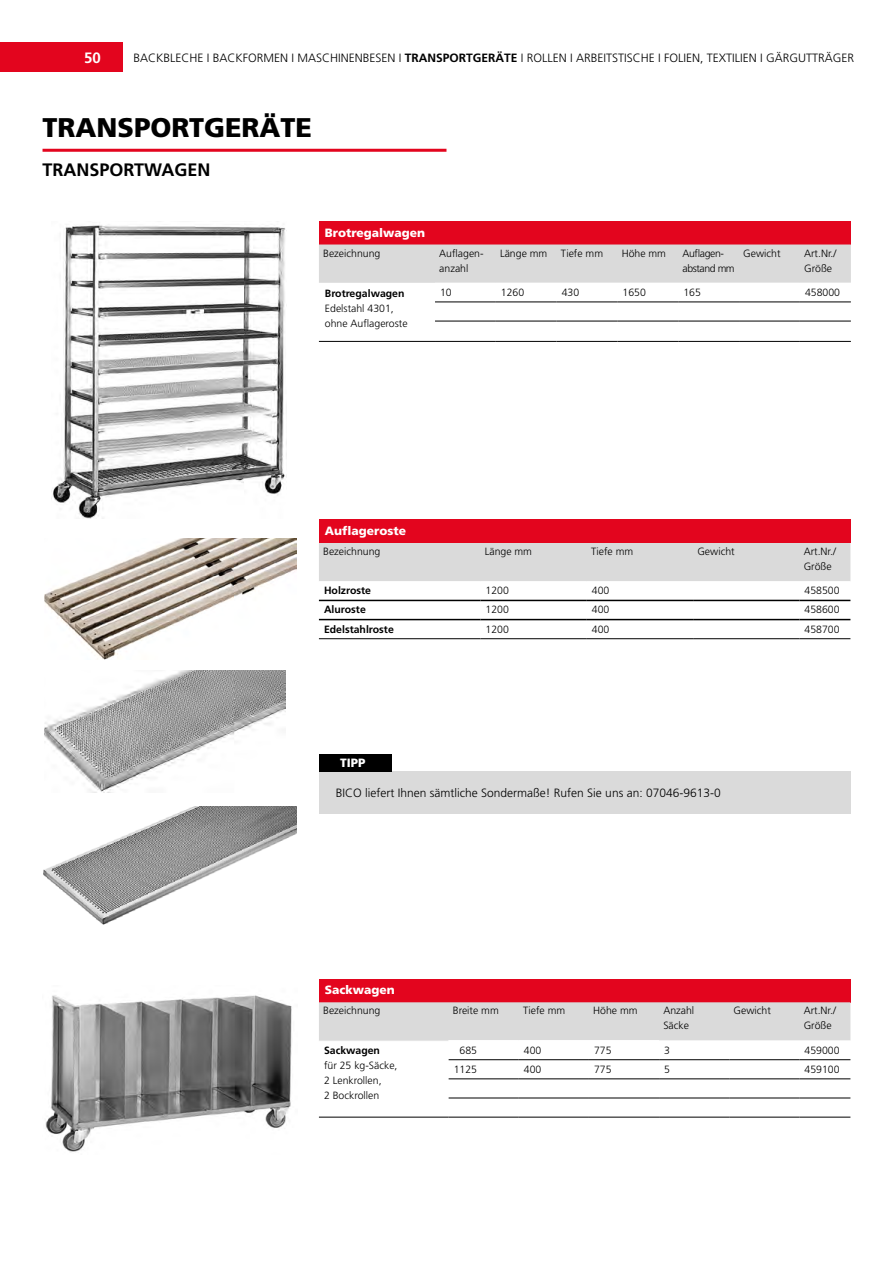
<style>
.page{position:relative;width:893px;height:1263px;background:#fff}
.page>*{position:absolute;margin:0;border:0;box-sizing:border-box;transform-origin:0 0}
.t1{font:900 27px "Frutiger";color:#000}
.t2{font:700 18px "Frutiger";color:#000}
.t3{font:700 15px "Frutiger";color:#fff}
.t4{font:300 12px "Frutiger";color:#000}
.t5{font:900 12px "Frutiger";color:#fff}
.t6{font:300 10.5px/15px "Frutiger";color:#000}
.t7{font:700 10.5px "Frutiger";color:#000}
.t8{font:300 10.5px/15px "Frutiger";letter-spacing:-.04em;color:#000}
.s1{font-weight:700}
</style>
<div class="page">
<hr style="left:43px;top:149px;width:403px;height:3px;background:#e3051e">
<div style="left:319px;top:221px;width:532px;height:23px;background:#e3051e"></div>
<svg style="left:319px;top:244px;width:532px;height:97px"></svg>
<div style="left:800px;top:302px;width:51px;height:19px;background:#fff"></div>
<hr style="left:435px;top:302px;width:61px;height:1px;background:#000">
<hr style="left:496px;top:302px;width:61px;height:1px;background:#000">
<hr style="left:557px;top:302px;width:60px;height:1px;background:#000">
<hr style="left:617px;top:302px;width:61px;height:1px;background:#000">
<hr style="left:678px;top:302px;width:61px;height:1px;background:#000">
<hr style="left:739px;top:302px;width:61px;height:1px;background:#000">
<hr style="left:800px;top:302px;width:51px;height:1px;background:#000">
<hr style="left:435px;top:321px;width:61px;height:1px;background:#000">
<hr style="left:496px;top:321px;width:61px;height:1px;background:#000">
<hr style="left:557px;top:321px;width:60px;height:1px;background:#000">
<hr style="left:617px;top:321px;width:61px;height:1px;background:#000">
<hr style="left:678px;top:321px;width:61px;height:1px;background:#000">
<hr style="left:739px;top:321px;width:61px;height:1px;background:#000">
<hr style="left:800px;top:321px;width:51px;height:1px;background:#000">
<hr style="left:435px;top:341px;width:61px;height:1px;background:#000">
<hr style="left:496px;top:341px;width:61px;height:1px;background:#000">
<hr style="left:557px;top:341px;width:60px;height:1px;background:#000">
<hr style="left:617px;top:341px;width:61px;height:1px;background:#000">
<hr style="left:678px;top:341px;width:61px;height:1px;background:#000">
<hr style="left:739px;top:341px;width:61px;height:1px;background:#000">
<hr style="left:800px;top:341px;width:51px;height:1px;background:#000">
<hr style="left:319px;top:341px;width:116px;height:1px;background:#000">
<div style="left:319px;top:520px;width:531px;height:23px;background:#e3051e"></div>
<svg style="left:319px;top:543px;width:531px;height:78px"></svg>
<hr style="left:319px;top:600px;width:161px;height:1px;background:#000">
<hr style="left:480px;top:600px;width:107px;height:1px;background:#000">
<hr style="left:587px;top:600px;width:106px;height:1px;background:#000">
<hr style="left:693px;top:600px;width:106px;height:1px;background:#000">
<hr style="left:799px;top:600px;width:51px;height:1px;background:#000">
<hr style="left:319px;top:619px;width:161px;height:1px;background:#000">
<hr style="left:480px;top:619px;width:107px;height:1px;background:#000">
<hr style="left:587px;top:619px;width:106px;height:1px;background:#000">
<hr style="left:693px;top:619px;width:106px;height:1px;background:#000">
<hr style="left:799px;top:619px;width:51px;height:1px;background:#000">
<hr style="left:319px;top:638px;width:161px;height:1px;background:#000">
<hr style="left:480px;top:638px;width:107px;height:1px;background:#000">
<hr style="left:587px;top:638px;width:106px;height:1px;background:#000">
<hr style="left:693px;top:638px;width:106px;height:1px;background:#000">
<hr style="left:799px;top:638px;width:51px;height:1px;background:#000">
<div style="left:319px;top:979px;width:531px;height:23px;background:#e3051e"></div>
<svg style="left:319px;top:1002px;width:531px;height:115px"></svg>
<hr style="left:319px;top:1040px;width:130px;height:1px;background:#e3e3e3">
<hr style="left:449px;top:1040px;width:70px;height:1px;background:#fff">
<hr style="left:519px;top:1040px;width:70px;height:1px;background:#fff">
<hr style="left:589px;top:1040px;width:70px;height:1px;background:#fff">
<hr style="left:449px;top:1059px;width:70px;height:1px;background:#000">
<hr style="left:519px;top:1059px;width:70px;height:1px;background:#000">
<hr style="left:589px;top:1059px;width:70px;height:1px;background:#000">
<hr style="left:659px;top:1059px;width:70px;height:1px;background:#000">
<hr style="left:729px;top:1059px;width:70px;height:1px;background:#000">
<hr style="left:799px;top:1059px;width:51px;height:1px;background:#000">
<hr style="left:449px;top:1078px;width:70px;height:1px;background:#000">
<hr style="left:519px;top:1078px;width:70px;height:1px;background:#000">
<hr style="left:589px;top:1078px;width:70px;height:1px;background:#000">
<hr style="left:659px;top:1078px;width:70px;height:1px;background:#000">
<hr style="left:729px;top:1078px;width:70px;height:1px;background:#000">
<hr style="left:799px;top:1078px;width:51px;height:1px;background:#000">
<hr style="left:449px;top:1098px;width:70px;height:1px;background:#000">
<hr style="left:519px;top:1098px;width:70px;height:1px;background:#000">
<hr style="left:589px;top:1098px;width:70px;height:1px;background:#000">
<hr style="left:659px;top:1098px;width:70px;height:1px;background:#000">
<hr style="left:729px;top:1098px;width:70px;height:1px;background:#000">
<hr style="left:799px;top:1098px;width:51px;height:1px;background:#000">
<hr style="left:319px;top:1117px;width:130px;height:1px;background:#000">
<hr style="left:449px;top:1117px;width:70px;height:1px;background:#000">
<hr style="left:519px;top:1117px;width:70px;height:1px;background:#000">
<hr style="left:589px;top:1117px;width:70px;height:1px;background:#000">
<hr style="left:659px;top:1117px;width:70px;height:1px;background:#000">
<hr style="left:729px;top:1117px;width:70px;height:1px;background:#000">
<hr style="left:799px;top:1117px;width:51px;height:1px;background:#000">
<img style="left:53px;top:225px;width:232px;height:294px">
<img style="left:45px;top:995px;width:247px;height:158px">
<img style="left:44px;top:538px;width:253px;height:122px">
<img style="left:44px;top:671px;width:242px;height:121px">
<img style="left:43px;top:806px;width:254px;height:119px">
<div style="left:319px;top:771px;width:531px;height:43px;background:#dadada"></div>
<div style="left:319px;top:754px;width:72px;height:17px;background:#000"></div>
<div style="left:0;top:43px;width:122px;height:29px;background:#e3051e"></div>
<h3 class="t3" style="left:84px;top:49px;width:18px">50</h3>
<p class="t4" style="left:134px;top:51px;width:722px">BACKBLECHE I BACKFORMEN I MASCHINENBESEN I <span class="s1">TRANSPORTGERÄTE</span> I ROLLEN I ARBEITSTISCHE I FOLIEN, TEXTILIEN I GÄRGUTTRÄGER</p>
<h1 class="t1" style="left:43px;top:112px;width:271px">TRANSPORTGERÄTE</h1>
<h2 class="t2" style="left:43px;top:159px;width:170px">TRANSPORTWAGEN</h2>
<p class="t5" style="left:325px;top:225px;width:102px">Brotregalwagen</p>
<p class="t6" style="left:323px;top:246px;width:59px">Bezeichnung</p>
<p class="t6" style="left:439px;top:246px;width:46px">Auflagen&shy;anzahl</p>
<p class="t6" style="left:500px;top:246px;width:49px">Länge mm</p>
<p class="t6" style="left:561px;top:246px;width:44px">Tiefe mm</p>
<p class="t6" style="left:622px;top:246px;width:46px">Höhe mm</p>
<p class="t8" style="left:682px;top:246px;width:54px">Auflagen&shy;abstand mm</p>
<p class="t6" style="left:743px;top:246px;width:39px">Gewicht</p>
<p class="t6" style="left:804px;top:246px;width:34px">Art.Nr./<br>Größe</p>
<p class="t7" style="left:325px;top:287px;width:81px">Brotregalwagen</p>
<p class="t6" style="left:325px;top:301px;width:84px">Edelstahl 4301, ohne Auflageroste</p>
<p class="t6" style="left:440px;top:285px;width:13px">10</p>
<p class="t6" style="left:501px;top:285px;width:25px">1260</p>
<p class="t6" style="left:562px;top:285px;width:19px">430</p>
<p class="t6" style="left:623px;top:285px;width:25px">1650</p>
<p class="t6" style="left:683px;top:285px;width:19px">165</p>
<p class="t6" style="left:805px;top:285px;width:37px">458000</p>
<p class="t5" style="left:325px;top:524px;width:83px">Auflageroste</p>
<p class="t6" style="left:323px;top:544px;width:59px">Bezeichnung</p>
<p class="t6" style="left:485px;top:544px;width:49px">Länge mm</p>
<p class="t6" style="left:591px;top:544px;width:44px">Tiefe mm</p>
<p class="t6" style="left:697px;top:544px;width:39px">Gewicht</p>
<p class="t6" style="left:804px;top:544px;width:34px">Art.Nr./<br>Größe</p>
<p class="t7" style="left:324px;top:584px;width:49px">Holzroste</p>
<p class="t6" style="left:486px;top:583px;width:25px">1200</p>
<p class="t6" style="left:592px;top:583px;width:19px">400</p>
<p class="t6" style="left:804px;top:583px;width:37px">458500</p>
<p class="t7" style="left:324px;top:604px;width:43px">Aluroste</p>
<p class="t6" style="left:486px;top:602px;width:25px">1200</p>
<p class="t6" style="left:592px;top:602px;width:19px">400</p>
<p class="t6" style="left:804px;top:602px;width:37px">458600</p>
<p class="t7" style="left:324px;top:623px;width:71px">Edelstahlroste</p>
<p class="t6" style="left:486px;top:622px;width:25px">1200</p>
<p class="t6" style="left:592px;top:622px;width:19px">400</p>
<p class="t6" style="left:804px;top:622px;width:37px">458700</p>
<p class="t5" style="left:340px;top:755px;width:27px">TIPP</p>
<p class="t4" style="left:336px;top:786px;width:386px">BICO liefert Ihnen sämtliche Sondermaße! Rufen Sie uns an: 07046-9613-0</p>
<p class="t5" style="left:325px;top:983px;width:72px">Sackwagen</p>
<p class="t6" style="left:323px;top:1003px;width:59px">Bezeichnung</p>
<p class="t6" style="left:453px;top:1003px;width:47px">Breite mm</p>
<p class="t6" style="left:523px;top:1003px;width:44px">Tiefe mm</p>
<p class="t6" style="left:593px;top:1003px;width:46px">Höhe mm</p>
<p class="t6" style="left:663px;top:1003px;width:32px">Anzahl<br>Säcke</p>
<p class="t6" style="left:733px;top:1003px;width:39px">Gewicht</p>
<p class="t6" style="left:804px;top:1003px;width:34px">Art.Nr./<br>Größe</p>
<p class="t7" style="left:324px;top:1044px;width:58px">Sackwagen</p>
<p class="t6" style="left:324px;top:1057px;width:75px">für 25 kg-Säcke,<br>2 Lenkrollen,<br>2 Bockrollen</p>
<p class="t6" style="left:460px;top:1042px;width:19px">685</p>
<p class="t6" style="left:524px;top:1042px;width:19px">400</p>
<p class="t6" style="left:594px;top:1042px;width:19px">775</p>
<p class="t6" style="left:664px;top:1042px;width:7px">3</p>
<p class="t6" style="left:805px;top:1042px;width:37px">459000</p>
<p class="t6" style="left:454px;top:1062px;width:25px">1125</p>
<p class="t6" style="left:524px;top:1062px;width:19px">400</p>
<p class="t6" style="left:594px;top:1062px;width:19px">775</p>
<p class="t6" style="left:664px;top:1062px;width:7px">5</p>
<p class="t6" style="left:805px;top:1062px;width:37px">459100</p>
</div>
